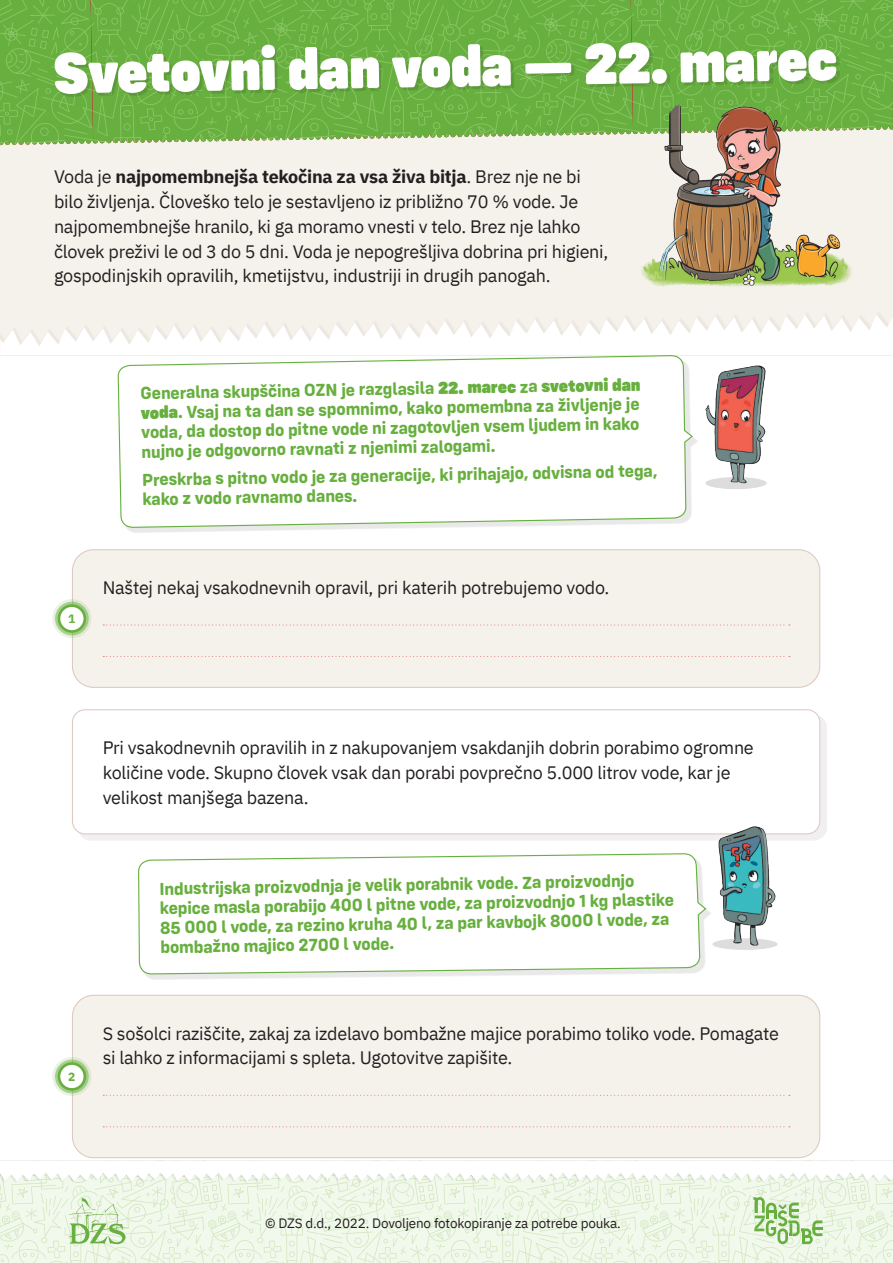
<style>
.page{position:relative;width:893px;height:1263px;background:#fff}
.page>*{position:absolute;margin:0;border:0;box-sizing:border-box;transform-origin:0 0}
.Naslov_poglavja{font:900 60px "Config Rounded";color:#fff}
.Tekst{font:18px/24.8px "IBM Plex Sans";letter-spacing:-.015em;color:#231f20}
.t1{font:700 18px/19.5px "Config Rounded";color:#67af3e}
.Tekst-2{font:13.5px "IBM Plex Sans";letter-spacing:-.015em;color:#231f20}
.t2{font:700 12px "IBM Plex Sans";color:#67af3e}
.s1{font-weight:700}
.s2{font-weight:900}
</style>
<div class="page">
<svg style="left:0;top:1184px;width:893px;height:79px;background:#ecf5e5"></svg>
<img style="left:0;top:1182px;width:893px;height:2px">
<svg style="left:0;top:1160px;width:893px;height:22px"></svg>
<div style="left:0;top:0;width:893px;height:355px;background:#f5f2ec"></div>
<svg style="left:0;top:314px;width:893px;height:41px"></svg>
<svg style="left:0;top:0;width:893px;height:146px;background:#75b64f"></svg>
<svg style="left:0;top:0;width:192px;height:145px;background:#6eb246"></svg>
<div style="left:57px;top:45px;width:783px;height:53px;background:#231f20;opacity:.15"></div>
<img style="left:705px;top:365px;width:62px;height:124px">
<div style="left:122px;top:359px;width:576px;height:174px;background:#231f20;opacity:.1"></div>
<svg style="left:117px;top:355px;width:577px;height:172px"></svg>
<div style="left:72px;top:550px;width:748px;height:137px;background:#f5f2ec;border-radius:21px"></div>
<svg style="left:103px;top:624px;width:687px;height:1px"></svg>
<svg style="left:103px;top:656px;width:687px;height:1px"></svg>
<div style="left:72px;top:549px;width:748px;height:139px;border:1px solid #dcc8c0;border-radius:21px"></div>
<svg style="left:52px;top:599px;width:39px;height:39px"></svg>
<svg style="left:55px;top:602px;width:34px;height:33px"></svg>
<div style="left:59px;top:606px;width:26px;height:25px;background:#fff;border-radius:50%"></div>
<div style="left:58px;top:604px;width:28px;height:29px;border:3px solid #67af3e;border-radius:50%"></div>
<div style="left:72px;top:995px;width:748px;height:163px;background:#f5f2ec;border-radius:21px"></div>
<svg style="left:103px;top:1095px;width:687px;height:1px"></svg>
<svg style="left:103px;top:1126px;width:687px;height:1px"></svg>
<svg style="left:52px;top:1057px;width:39px;height:39px"></svg>
<svg style="left:55px;top:1059px;width:34px;height:34px"></svg>
<div style="left:59px;top:1063px;width:26px;height:26px;background:#fff;border-radius:50%"></div>
<div style="left:58px;top:1062px;width:28px;height:29px;border:3px solid #67af3e;border-radius:50%"></div>
<svg style="left:753px;top:1197px;width:69px;height:47px;background:#c3dfb1"></svg>
<svg style="left:68px;top:1197px;width:61px;height:47px;background:#d0e6c1"></svg>
<img style="left:629px;top:105px;width:237px;height:183px">
<div style="left:78px;top:715px;width:748px;height:125px;background:#210802;opacity:.06"></div>
<div style="left:72px;top:710px;width:748px;height:124px;background:#fff;border-radius:13px"></div>
<div style="left:72px;top:709px;width:748px;height:125px;border:1px solid #dcc8c0;border-radius:13px"></div>
<img style="left:712px;top:826px;width:69px;height:124px">
<svg style="left:138px;top:853px;width:569px;height:367px"></svg>
<p class="Naslov_poglavja" style="left:52px;top:36px;width:786px;rotate:-1deg">Svetovni dan voda — 22. marec</p>
<p class="Tekst" style="left:54px;top:163px;width:556px">Voda je <span class="s1">najpomembnejša tekočina za vsa živa bitja</span>. Brez nje ne bi bilo življenja. Človeško telo je sestavljeno iz približno 70 % vode. Je najpomembnejše hranilo, ki ga moramo vnesti v telo. Brez nje lahko človek preživi le od 3 do 5 dni. Voda je nepogrešljiva dobrina pri higieni, gospodinjskih opravilih, kmetijstvu, industriji in drugih panogah.</p>
<p class="t1" style="left:140px;top:383px;width:502px;text-align:justify;rotate:-1deg">Generalna skupščina OZN je razglasila <span class="s2">22. marec</span> za <span class="s2">svetovni dan voda</span>. Vsaj na ta dan se spomnimo, kako pomembna za življenje je voda, da dostop do pitne vode ni zagotovljen vsem ljudem in kako nujno je odgovorno ravnati z njenimi zalogami.</p>
<p class="t1" style="left:142px;top:470px;width:517px;rotate:-1deg">Preskrba s pitno vodo je za generacije, ki prihajajo, odvisna od tega, kako z vodo ravnamo danes.</p>
<p class="t2" style="left:68px;top:609px;width:9px">1</p>
<p class="Tekst" style="left:103px;top:574px;width:508px">Naštej nekaj vsakodnevnih opravil, pri katerih potrebujemo vodo.</p>
<p class="Tekst" style="left:103px;top:734px;width:653px">Pri vsakodnevnih opravilih in z nakupovanjem vsakdanjih dobrin porabimo ogromne količine vode. Skupno človek vsak dan porabi povprečno 5.000 litrov vode, kar je velikost manjšega bazena.</p>
<p class="t1" style="left:159px;top:879px;width:516px;rotate:-1deg">Industrijska proizvodnja je velik porabnik vode. Za proizvodnjo kepice masla porabijo 400 l pitne vode, za proizvodnjo 1 kg plastike 85 000 l vode, za rezino kruha 40 l, za par kavbojk 8000 l vode, za bombažno majico 2700 l vode.</p>
<p class="t2" style="left:68px;top:1067px;width:9px">2</p>
<p class="Tekst" style="left:103px;top:1019px;width:678px">S sošolci raziščite, zakaj za izdelavo bombažne majice porabimo toliko vode. Pomagate si lahko z informacijami s spleta. Ugotovitve zapišite.</p>
<p class="Tekst-2" style="left:265px;top:1213px;width:357px">© DZS d.d., 2022. Dovoljeno fotokopiranje za potrebe pouka.</p>
</div>
